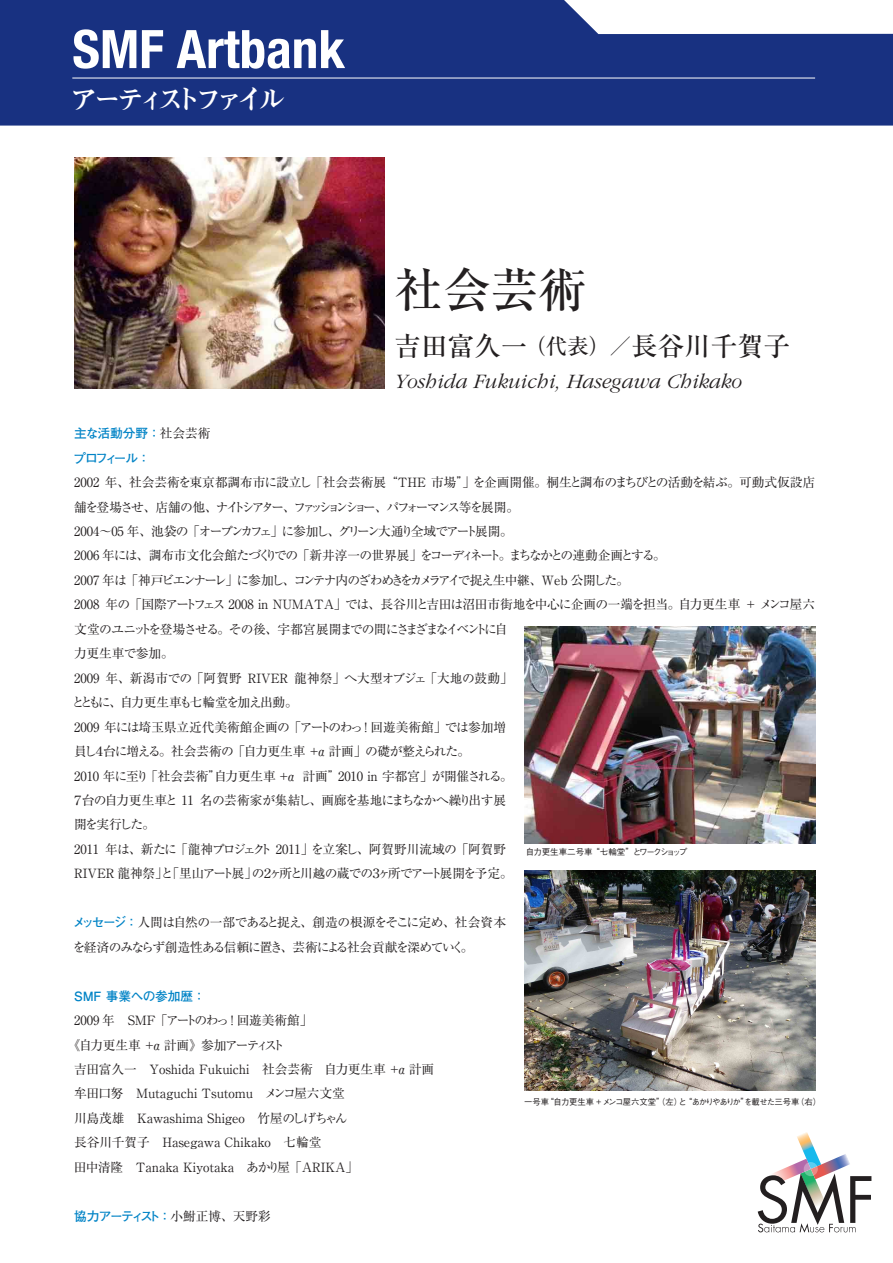
<style>
.page{position:relative;width:893px;height:1263px;background:#fff}
.page>*{position:absolute;margin:0;border:0;box-sizing:border-box;transform-origin:0 0}
.t1{font:700 condensed 53.1px "Helvetica Neue";color:#fff}
.t2{font:500 47.85px "Ryumin Pro";color:#231f20}
.t3{font:500 26.55px "Ryumin Pro";color:#231f20}
.t4{font:26.55px "Midashi Min Pro MA31";letter-spacing:-.205em;color:#fff}
.t5{font:italic 300 21.3px "Garamond";color:#231f20}
.t6{font:12.75px/24.5px "Ryumin Pro";letter-spacing:-.055em;color:#231f20}
.t7{font:12.75px "Ryumin Pro";letter-spacing:-.005em;color:#231f20}
.t8{font:12.75px/24.5px "Ryumin Pro";letter-spacing:-.08em;color:#231f20}
.t9{font:12.75px "Ryumin Pro";letter-spacing:-.01em;color:#231f20}
.t10{font:12.75px "Ryumin Pro";letter-spacing:-.11em;color:#231f20}
.t11{font:700 12.75px/24.5px "Futo Go B101 Pro";letter-spacing:-.09em;color:#0083c6}
.t12{font:700 12.75px "Futo Go B101 Pro";letter-spacing:-.135em;color:#0083c6}
.t13{font:700 12.75px "Futo Go B101 Pro";letter-spacing:-.015em;color:#0083c6}
.t14{font:500 8.55px "Gothic BBB Pro";letter-spacing:-.07em;color:#231f20}
.s1{font-size:21.3px}
.s2{font-family:"Ryumin Pro";font-weight:400;color:#231f20}
.s3{font-family:"Futo Go B101 Pro";font-weight:700;color:#0083c6}
</style>
<div class="page">
<svg style="left:0;top:0;width:893px;height:126px;fill:#183181"></svg>
<hr style="left:72px;top:78px;width:743px;height:1px;background:#fff">
<svg style="left:758px;top:1132px;width:113px;height:100px"></svg>
<svg style="left:804px;top:1162px;width:14px;height:14px"></svg>
<img style="left:74px;top:157px;width:310px;height:231px">
<img style="left:525px;top:626px;width:290px;height:218px">
<img style="left:525px;top:870px;width:290px;height:220px">
<h1 class="t1" style="left:72px;top:17px;width:274px">SMF Artbank</h1>
<h3 class="t4" style="left:71px;top:79px;width:216px">アーティストファイル</h3>
<h2 class="t2" style="left:395px;top:252px;width:193px">社会芸術</h2>
<h3 class="t3" style="left:394px;top:326px;width:397px">吉田富久一<span class="s1">（代表）／</span>長谷川千賀子</h3>
<h3 class="t5" style="left:394px;top:370px;width:349px">Yoshida Fukuichi, Hasegawa Chikako</h3>
<p class="t11" style="left:74px;top:419px;width:139px">主な活動分野：<span class="s2">社会芸術</span>プロフィール：</p>
<p class="t6" style="left:72px;top:469px;width:745px">2002 年、社会芸術を東京都調布市に設立し「社会芸術展“THE 市場”」を企画開催。桐生と調布のまちびとの活動を結ぶ。可動式仮設店舗を登場させ、店舗の他、ナイトシアター、ファッションショー、パフォーマンス等を展開。<br>2004～05 年、池袋の「オープンカフェ」に参加し、グリーン大通り全域でアート展開。<br>2006 年には、調布市文化会館たづくりでの「新井淳一の世界展」をコーディネート。まちなかとの連動企画とする。<br>2007 年は「神戸ビエンナーレ」に参加し、コンテナ内のざわめきをカメラアイで捉え生中継、Web 公開した。<br>2008 年の「国際アートフェス 2008 in NUMATA」では、長谷川と吉田は沼田市街地を中心に企画の一端を担当。自力更生車 + メンコ屋六文堂のユニットを登場させる。その後、宇都宮展開までの間にさまざまなイベントに自<br>力更生車で参加。<br>2009 年、新潟市での「阿賀野 RIVER 龍神祭」へ大型オブジェ「大地の鼓動」<br>とともに、自力更生車も七輪堂を加え出動。<br>2009 年には埼玉県立近代美術館企画の「アートのわっ ！回遊美術館」では参加増<br>員し４台に増える。社会芸術の「自力更生車 +α 計画」の礎が整えられた。<br>2010 年に至り「社会芸術”自力更生車 +α 計画”2010 in 宇都宮」が開催される。<br>７台の自力更生車と 11 名の芸術家が集結し、画廊を基地にまちなかへ繰り出す展<br>開を実行した。<br>2011 年は、新たに「龍神プロジェクト 2011」を立案し、阿賀野川流域の「阿賀野<br>RIVER 龍神祭」と「里山アート展」の２ヶ所と川越の蔵での３ヶ所でアート展開を予定。</p>
<p class="t8" style="left:73px;top:909px;width:435px"><span class="s3">メッセージ：</span>人間は自然の一部であると捉え、創造の根源をそこに定め、社会資本を経済のみならず創造性ある信頼に置き、芸術による社会貢献を深めていく。</p>
<p class="t13" style="left:74px;top:985px;width:133px">SMF 事業への参加歴：</p>
<p class="t9" style="left:74px;top:1010px;width:240px">2009 年　SMF「アートのわっ ！回遊美術館」</p>
<p class="t10" style="left:68px;top:1035px;width:218px">《自力更生車 +α 計画》参加アーティスト</p>
<p class="t7" style="left:74px;top:1059px;width:362px">吉田富久一　Yoshida Fukuichi　社会芸術　自力更生車 +α 計画</p>
<p class="t7" style="left:74px;top:1084px;width:272px">牟田口努　Mutaguchi Tsutomu　メンコ屋六文堂</p>
<p class="t9" style="left:74px;top:1108px;width:275px">川島茂雄　Kawashima Shigeo　竹屋のしげちゃん</p>
<p class="t7" style="left:74px;top:1132px;width:249px">長谷川千賀子　Hasegawa Chikako　七輪堂</p>
<p class="t7" style="left:74px;top:1157px;width:286px">田中清隆　Tanaka Kiyotaka　あかり屋「ARIKA」</p>
<p class="t12" style="left:74px;top:1206px;width:198px">協力アーティスト：<span class="s2">小鮒正博、天野彩</span></p>
<p class="t14" style="left:526px;top:845px;width:163px">自力更生車二号車 “七輪堂”とワークショップ</p>
<p class="t14" style="left:524px;top:1095px;width:299px">一号車“自力更生車 + メンコ屋六文堂”（左）と “あかりやありか”を載せた三号車（右）</p>
</div>
